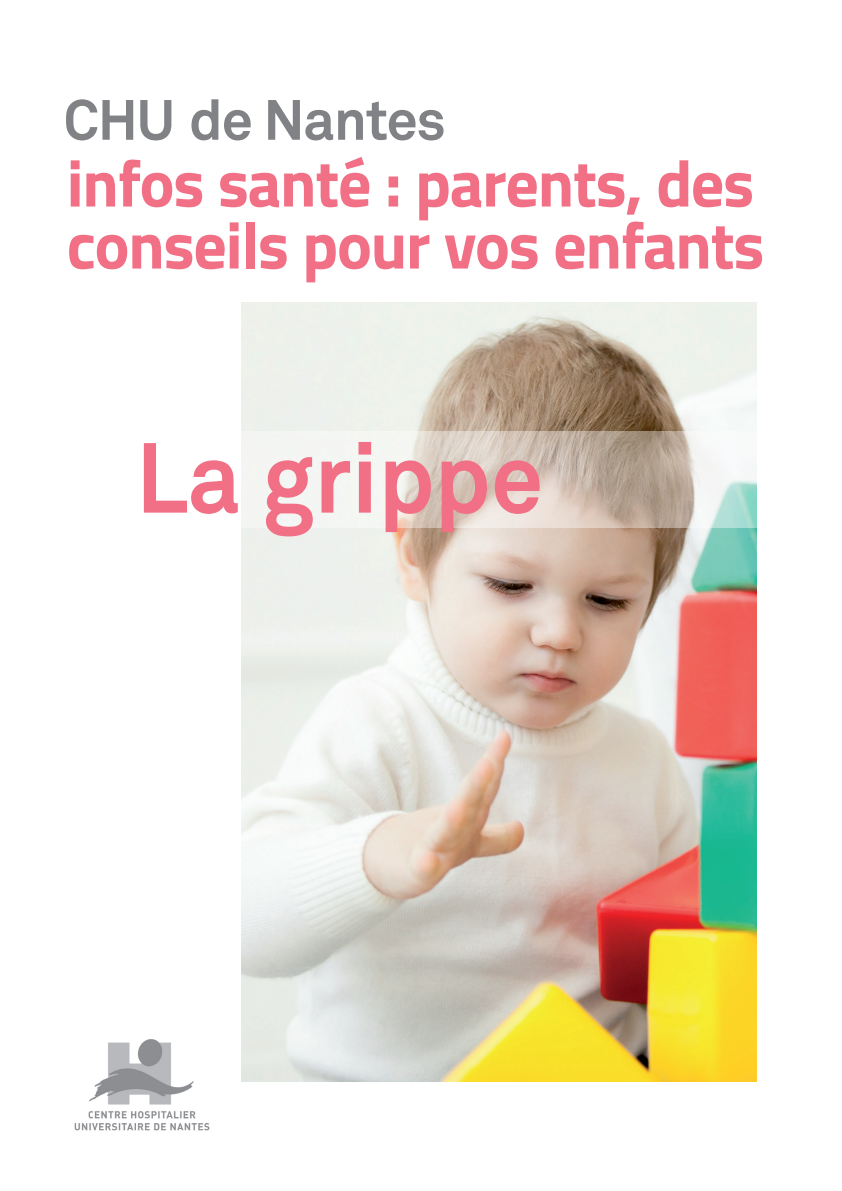
<style>
.page{position:relative;width:842px;height:1191px;background:#fff}
.page>*{position:absolute;margin:0;border:0;box-sizing:border-box;transform-origin:0 0}
.t1{font:700 98px "Akkurat";color:#f17085;scale:.96 1}
.t2{font:700 66px/62px "Cairo";letter-spacing:-.02em;color:#f17085}
.t3{font:700 56px "Akkurat";letter-spacing:-.02em;color:#808285}
</style>
<div class="page">
<img style="left:74px;top:1039px;width:136px;height:92px">
<img style="left:242px;top:302px;width:515px;height:779px">
<svg style="left:241px;top:431px;width:516px;height:96px"></svg>
<p class="t3" style="left:64px;top:85px;width:383px">CHU de Nantes</p>
<p class="t2" style="left:67px;top:153px;width:699px">infos santé : parents, des conseils pour vos enfants</p>
<h1 class="t1" style="left:136px;top:416px;width:426px">La grippe</h1>
</div>
